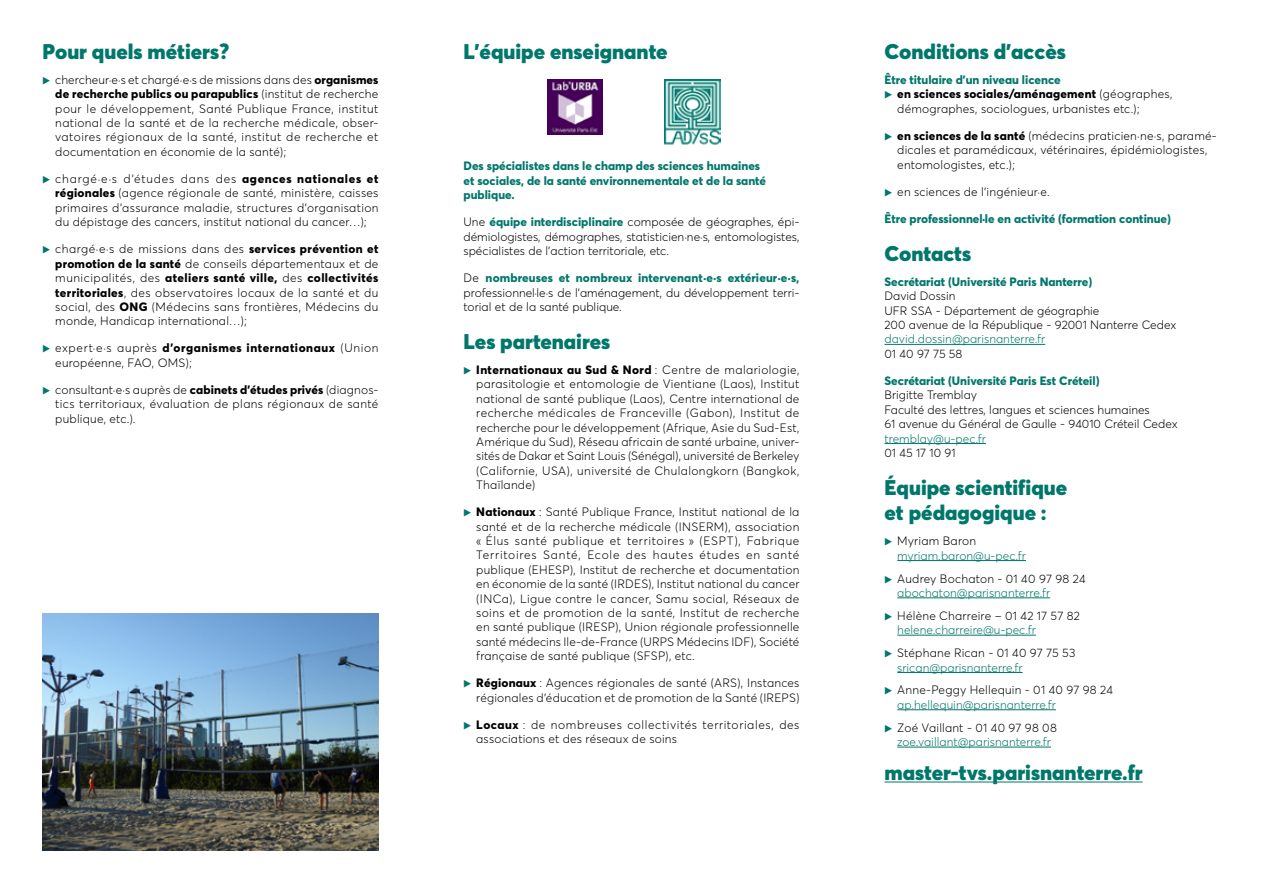
<style>
.page{position:relative;width:1263px;height:893px;background:#fff}
.page>*{position:absolute;margin:0;border:0;box-sizing:border-box;transform-origin:0 0}
.t1{font:900 21px/25.2px "Averta";color:#00776b}
.t2{font:300 12px/14.4px "Averta";letter-spacing:.01em;color:#000;text-align:justify}
.t3{font:800 12px/14.4px "Averta";color:#00776b}
.t4{font:300 12px/14.4px "Averta";color:#00776b}
.t5{font:300 12px/14.4px "Averta";letter-spacing:.035em;color:#000}
.t6{font:800 12px "Averta";letter-spacing:.015em;color:#000}
.s1{font-weight:400;color:#00776b}
.s2{font-weight:800}
.s3{font-weight:800;color:#00776b}
.s4{font-weight:300}
.s5{font-weight:400}
.s6{color:#000}
.s7{color:#00776b}
</style>
<div class="page">
<img style="left:43px;top:613px;width:335px;height:237px">
<hr style="left:884px;top:344px;width:161px;height:1px;background:#00776b">
<hr style="left:884px;top:443px;width:102px;height:1px;background:#00776b">
<hr style="left:897px;top:560px;width:129px;height:1px;background:#00776b">
<hr style="left:897px;top:598px;width:153px;height:1px;background:#00776b">
<hr style="left:897px;top:635px;width:139px;height:1px;background:#00776b">
<hr style="left:897px;top:672px;width:126px;height:1px;background:#00776b">
<hr style="left:897px;top:709px;width:159px;height:1px;background:#00776b">
<hr style="left:897px;top:747px;width:154px;height:1px;background:#00776b">
<hr style="left:884px;top:781px;width:258px;height:1px;background:#00776b">
<img style="left:547px;top:80px;width:56px;height:55px">
<img style="left:665px;top:80px;width:55px;height:65px">
<h1 class="t1" style="left:43px;top:38px;width:188px">Pour quels métiers ?</h1>
<p class="t2" style="left:55px;top:72px;width:325px;text-indent:-13px"><span class="s1">▶</span> chercheur·e·s et chargé·e·s de missions dans des <span class="s2">organismes de recherche publics ou parapublics</span> (institut de recherche pour le développement, Santé Publique France, institut national de la santé et de la recherche médicale, obser&shy;vatoires régionaux de la santé, institut de recherche et documentation en économie de la santé) ;</p>
<p class="t2" style="left:55px;top:171px;width:325px;text-indent:-13px"><span class="s1">▶</span> chargé·e·s d’études dans des <span class="s2">agences nationales et régionales</span> (agence régionale de santé, ministère, caisses primaires d’assurance maladie, structures d’organisation du dépistage des cancers, institut national du cancer…) ;</p>
<p class="t2" style="left:55px;top:242px;width:325px;text-indent:-13px"><span class="s1">▶</span> chargé·e·s de missions dans des <span class="s2">services prévention et promotion de la santé</span> de conseils départementaux et de municipalités, des <span class="s2">ateliers santé ville,</span> des <span class="s2">collectivités territoriales</span>, des observatoires locaux de la santé et du social, des <span class="s2">ONG</span> (Médecins sans frontières, Médecins du monde, Handicap international…) ;</p>
<p class="t2" style="left:55px;top:341px;width:325px;text-indent:-13px"><span class="s1">▶</span> expert·e·s auprès <span class="s2">d’organismes internationaux</span> (Union européenne, FAO, OMS) ;</p>
<p class="t2" style="left:55px;top:382px;width:325px;text-indent:-13px"><span class="s1">▶</span> consultant·e·s auprès de <span class="s2">cabinets d’études privés</span> (diagnos&shy;tics territoriaux, évaluation de plans régionaux de santé publique, etc.).</p>
<h1 class="t1" style="left:463px;top:38px;width:205px">L’équipe enseignante</h1>
<p class="t3" style="left:463px;top:159px;width:304px">Des spécialistes dans le champ des sciences humaines et sociales, de la santé environnementale et de la santé publique.</p>
<p class="t2" style="left:463px;top:215px;width:337px">Une <span class="s3">équipe interdisciplinaire</span> composée de géographes, épi&shy;démiologistes, démographes, statisticien·ne·s, entomologistes, spécialistes de l’action territoriale, etc.</p>
<p class="t2" style="left:463px;top:271px;width:337px">De <span class="s3">nombreuses et nombreux intervenant·e·s extérieur·e·s, </span>professionnel·le·s de l’aménagement, du développement terri&shy;torial et de la santé publique.</p>
<h1 class="t1" style="left:463px;top:328px;width:148px">Les partenaires</h1>
<p class="t2" style="left:476px;top:362px;width:325px;text-indent:-13px"><span class="s1">▶</span> <span class="s2">Internationaux au Sud &amp; Nord</span> : Centre de malariologie, parasitologie et entomologie de Vientiane (Laos), Institut national de santé publique (Laos), Centre international de recherche médicales de Franceville (Gabon), Institut de recherche pour le développement (Afrique, Asie du Sud-Est, Amérique du Sud), Réseau africain de santé urbaine, univer&shy;sités de Dakar et Saint Louis (Sénégal), université de Berkeley (Californie, USA), université de Chulalongkorn (Bangkok, Thaïlande)</p>
<p class="t2" style="left:476px;top:505px;width:325px;text-indent:-13px"><span class="s1">▶</span> <span class="s2">Nationaux</span> : Santé Publique France, Institut national de la santé et de la recherche médicale (INSERM), association « Élus santé publique et territoires » (ESPT), Fabrique Territoires Santé, Ecole des hautes études en santé publique (EHESP), Institut de recherche et documentation en économie de la santé (IRDES), Institut national du cancer (INCa), Ligue contre le cancer, Samu social, Réseaux de soins et de promotion de la santé, Institut de recherche en santé publique (IRESP), Union régionale professionnelle santé médecins Ile-de-France (URPS Médecins IDF), Société française de santé publique (SFSP), etc.</p>
<p class="t2" style="left:463px;top:676px;width:337px;text-align:right"><span class="s1">▶</span> <span class="s2">Régionaux</span> : Agences régionales de santé (ARS), Instances régionales d’éducation et de promotion de la Santé (IREPS)</p>
<p class="t5" style="left:476px;top:717px;width:325px;text-indent:-13px"><span class="s1">▶</span> <span class="s2">Locaux</span> : de nombreuses collectivités territoriales, des associations et des réseaux de soins</p>
<h1 class="t1" style="left:884px;top:38px;width:183px">Conditions d’accès</h1>
<p class="t3" style="left:884px;top:72px;width:178px">Être titulaire d’un niveau licence</p>
<p class="t6" style="left:884px;top:86px;width:289px"><span class="s1">▶</span> en sciences sociales/aménagement <span class="s4">(géographes,</span></p>
<p class="t2" style="left:897px;top:101px;width:244px">démographes, sociologues, urbanistes etc.) ;</p>
<p class="t2" style="left:897px;top:128px;width:321px;text-align:left;text-indent:-13px"><span class="s1">▶</span> <span class="s2">en sciences de la santé</span> (médecins praticien·ne·s, paramé&shy;dicales et paramédicaux, vétérinaires, épidémiologistes, entomologistes, etc.) ;</p>
<p class="t2" style="left:884px;top:184px;width:167px"><span class="s1">▶</span> en sciences de l’ingénieur·e.</p>
<p class="t3" style="left:884px;top:211px;width:288px">Être professionnel·le en activité (formation continue)</p>
<h1 class="t1" style="left:884px;top:240px;width:88px">Contacts</h1>
<p class="t3" style="left:884px;top:274px;width:209px">Secrétariat (Université Paris Nanterre)</p>
<p class="t2" style="left:884px;top:289px;width:293px;text-align:left">David Dossin<br>UFR SSA - Département de géographie<br>200 avenue de la République - 92001 Nanterre Cedex</p>
<p class="t4" style="left:884px;top:332px;width:162px">david.dossin@parisnanterre.fr</p>
<p class="t2" style="left:884px;top:346px;width:79px">01 40 97 75 58</p>
<p class="t3" style="left:884px;top:373px;width:216px">Secrétariat (Université Paris Est Créteil)</p>
<p class="t2" style="left:884px;top:388px;width:295px;text-align:left">Brigitte Tremblay<br>Faculté des lettres, langues et sciences humaines<br>61 avenue du Général de Gaulle - 94010 Créteil Cedex</p>
<p class="t4" style="left:884px;top:431px;width:103px">tremblay@u-pec.fr</p>
<p class="t2" style="left:884px;top:445px;width:73px">01 45 17 10 91</p>
<h1 class="t1" style="left:884px;top:475px;width:184px">Équipe scientifique et pédagogique :</h1>
<p class="t4" style="left:897px;top:534px;width:130px;text-indent:-13px"><span class="s5">▶</span> <span class="s6">Myriam Baron </span>myriam.baron@u-pec.fr</p>
<p class="t4" style="left:897px;top:571px;width:190px;text-indent:-13px"><span class="s5">▶</span> <span class="s6">Audrey Bochaton - 01 40 97 98 24 </span>abochaton@parisnanterre.fr</p>
<p class="t2" style="left:897px;top:608px;width:184px;text-indent:-13px"><span class="s1">▶</span> Hélène Charreire – 01 42 17 57 82 <span class="s7">helene.charreire@u-pec.fr</span></p>
<p class="t2" style="left:897px;top:646px;width:180px;text-indent:-13px"><span class="s1">▶</span> Stéphane Rican - 01 40 97 75 53 <span class="s7">srican@parisnanterre.fr</span></p>
<p class="t2" style="left:897px;top:683px;width:217px;text-indent:-13px"><span class="s1">▶</span> Anne-Peggy Hellequin - 01 40 97 98 24 <span class="s7">ap.hellequin@parisnanterre.fr</span></p>
<p class="t4" style="left:884px;top:720px;width:174px;text-align:center"><span class="s5">▶</span> <span class="s6">Zoé Vaillant - 01 40 97 98 08 </span>zoe.vaillant@parisnanterre.fr</p>
<h1 class="t1" style="left:884px;top:759px;width:260px">master-tvs.parisnanterre.fr</h1>
</div>
